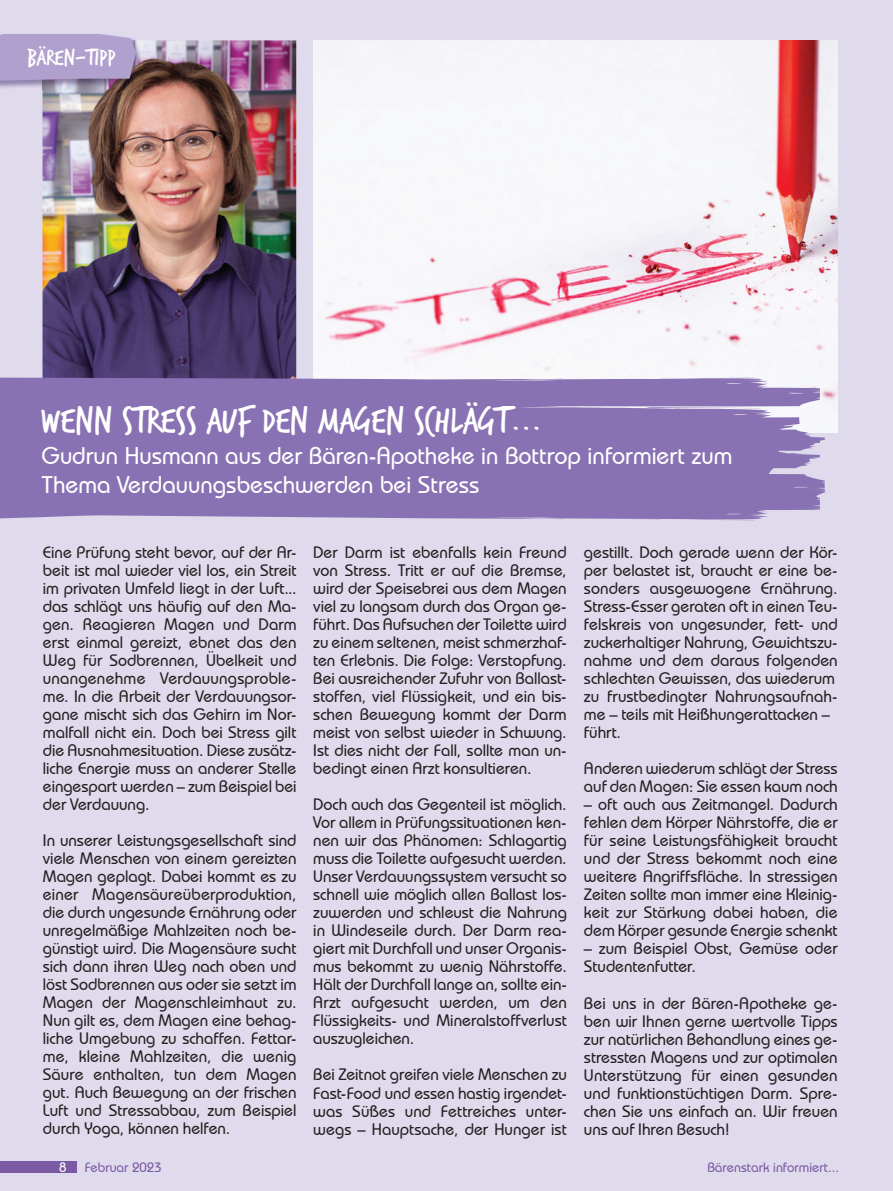
<style>
.page{position:relative;width:893px;height:1191px;background:#e0dbec}
.page>*{position:absolute;margin:0;border:0;box-sizing:border-box;transform-origin:0 0}
.t1{font:39px "Trash Hand";color:#fff}
.t2{font:500 24px/28.8px "Bauhaus IT Cby BT";color:#fff}
.t3{font:24px "Trash Hand";color:#fff}
.t4{font:500 16.5px/18px "Bauhaus IT Cby BT";color:#231f20;text-align:justify}
.t5{font:500 13.5px "Bauhaus IT Cby BT";color:#7b5aa5}
.t6{font:500 13.5px "Bauhaus IT Cby BT";color:#fff}
</style>
<div class="page">
<img style="left:313px;top:40px;width:525px;height:392px">
<div style="left:0;top:1161px;width:76px;height:12px;background:#7b5aa5"></div>
<img style="left:43px;top:40px;width:253px;height:337px">
<svg style="left:0;top:377px;width:820px;height:37px;background:#917cb8"></svg>
<div style="left:0;top:414px;width:825px;height:107px;background:#8972b3"></div>
<img style="left:0;top:81px;width:43px;height:8px">
<img style="left:43px;top:40px;width:100px;height:49px">
<svg style="left:0;top:34px;width:136px;height:47px;background:#ad9dc8"></svg>
<h2 class="t3" style="left:28px;top:46px;width:90px">BÄREN-TIPP</h2>
<h1 class="t1" style="left:41px;top:402px;width:501px">WENN STRESS AUF DEN MAGEN SCHLÄGT...</h1>
<h2 class="t2" style="left:41px;top:441px;width:692px">Gudrun Husmann aus der Bären-Apotheke in Bottrop informiert zum<br>Thema Verdauungsbeschwerden bei Stress</h2>
<p class="t4" style="left:43px;top:543px;width:255px">Eine Prüfung steht bevor, auf der Ar&shy;beit ist mal wieder viel los, ein Streit im privaten Umfeld liegt in der Luft... das schlägt uns häufig auf den Ma&shy;gen. Reagieren Magen und Darm erst einmal gereizt, ebnet das den Weg für Sodbrennen, Übelkeit und unangenehme Verdauungsproble&shy;me. In die Arbeit der Verdauungsor&shy;gane mischt sich das Gehirn im Nor&shy;malfall nicht ein. Doch bei Stress gilt die Ausnahmesituation. Diese zusätz&shy;liche Energie muss an anderer Stelle eingespart werden – zum Beispiel bei der Verdauung.</p>
<p class="t4" style="left:43px;top:831px;width:255px">In unserer Leistungsgesellschaft sind viele Menschen von einem gereizten Magen geplagt. Dabei kommt es zu einer Magensäureüberproduktion, die durch ungesunde Ernährung oder unregelmäßige Mahlzeiten noch be&shy;günstigt wird. Die Magensäure sucht sich dann ihren Weg nach oben und löst Sodbrennen aus oder sie setzt im Magen der Magenschleimhaut zu.<br>Nun gilt es, dem Magen eine behag&shy;liche Umgebung zu schaffen. Fettar&shy;me, kleine Mahlzeiten, die wenig Säure enthalten, tun dem Magen gut. Auch Bewegung an der frischen Luft und Stressabbau, zum Beispiel durch Yoga, können helfen.</p>
<p class="t4" style="left:313px;top:543px;width:255px">Der Darm ist ebenfalls kein Freund von Stress. Tritt er auf die Bremse, wird der Speisebrei aus dem Magen viel zu langsam durch das Organ ge&shy;führt. Das Aufsuchen der Toilette wird zu einem seltenen, meist schmerzhaf&shy;ten Erlebnis. Die Folge: Verstopfung.<br>Bei ausreichender Zufuhr von Ballast&shy;stoffen, viel Flüssigkeit, und ein bis&shy;schen Bewegung kommt der Darm meist von selbst wieder in Schwung.<br>Ist dies nicht der Fall, sollte man un&shy;bedingt einen Arzt konsultieren.</p>
<p class="t4" style="left:313px;top:795px;width:255px">Doch auch das Gegenteil ist möglich.<br>Vor allem in Prüfungssituationen ken&shy;nen wir das Phänomen: Schlagartig muss die Toilette aufgesucht werden.<br>Unser Verdauungssystem versucht so schnell wie möglich allen Ballast los&shy;zuwerden und schleust die Nahrung in Windeseile durch. Der Darm rea&shy;giert mit Durchfall und unser Organis&shy;mus bekommt zu wenig Nährstoffe.<br>Hält der Durchfall lange an, sollte ein-Arzt aufgesucht werden, um den Flüssigkeits- und Mineralstoffverlust auszugleichen.</p>
<p class="t4" style="left:313px;top:1065px;width:255px">Bei Zeitnot greifen viele Menschen zu Fast-Food und essen hastig irgendet&shy;was Süßes und Fettreiches unter&shy;wegs – Hauptsache, der Hunger ist</p>
<p class="t4" style="left:584px;top:543px;width:255px;text-align:left">gestillt. Doch gerade wenn der Kör&shy;per belastet ist, braucht er eine be&shy;sonders ausgewogene Ernährung.<br>Stress-Esser geraten oft in einen Teu&shy;felskreis von ungesunder, fett- und zuckerhaltiger Nahrung, Gewichtszu&shy;nahme und dem daraus folgenden schlechten Gewissen, das wiederum zu frustbedingter Nahrungsaufnah&shy;me – teils mit Heißhungerattacken – führt.</p>
<p class="t4" style="left:584px;top:759px;width:255px">Anderen wiederum schlägt der Stress auf den Magen: Sie essen kaum noch</p>
<p class="t4" style="left:584px;top:795px;width:255px">– oft auch aus Zeitmangel. Dadurch fehlen dem Körper Nährstoffe, die er für seine Leistungsfähigkeit braucht und der Stress bekommt noch eine weitere Angriffsfläche. In stressigen Zeiten sollte man immer eine Kleinig&shy;keit zur Stärkung dabei haben, die dem Körper gesunde Energie schenkt</p>
<p class="t4" style="left:584px;top:939px;width:255px">– zum Beispiel Obst, Gemüse oder<br>Studentenfutter.</p>
<p class="t4" style="left:584px;top:993px;width:255px">Bei uns in der Bären-Apotheke ge&shy;ben wir Ihnen gerne wertvolle Tipps zur natürlichen Behandlung eines ge&shy;stressten Magens und zur optimalen Unterstützung für einen gesunden und funktionstüchtigen Darm. Spre&shy;chen Sie uns einfach an. Wir freuen uns auf Ihren Besuch!</p>
<p class="t6" style="left:59px;top:1159px;width:9px">8</p>
<p class="t5" style="left:85px;top:1159px;width:78px">Februar 2023</p>
<p class="t5" style="left:707px;top:1159px;width:133px">Bärenstark informiert...</p>
</div>
